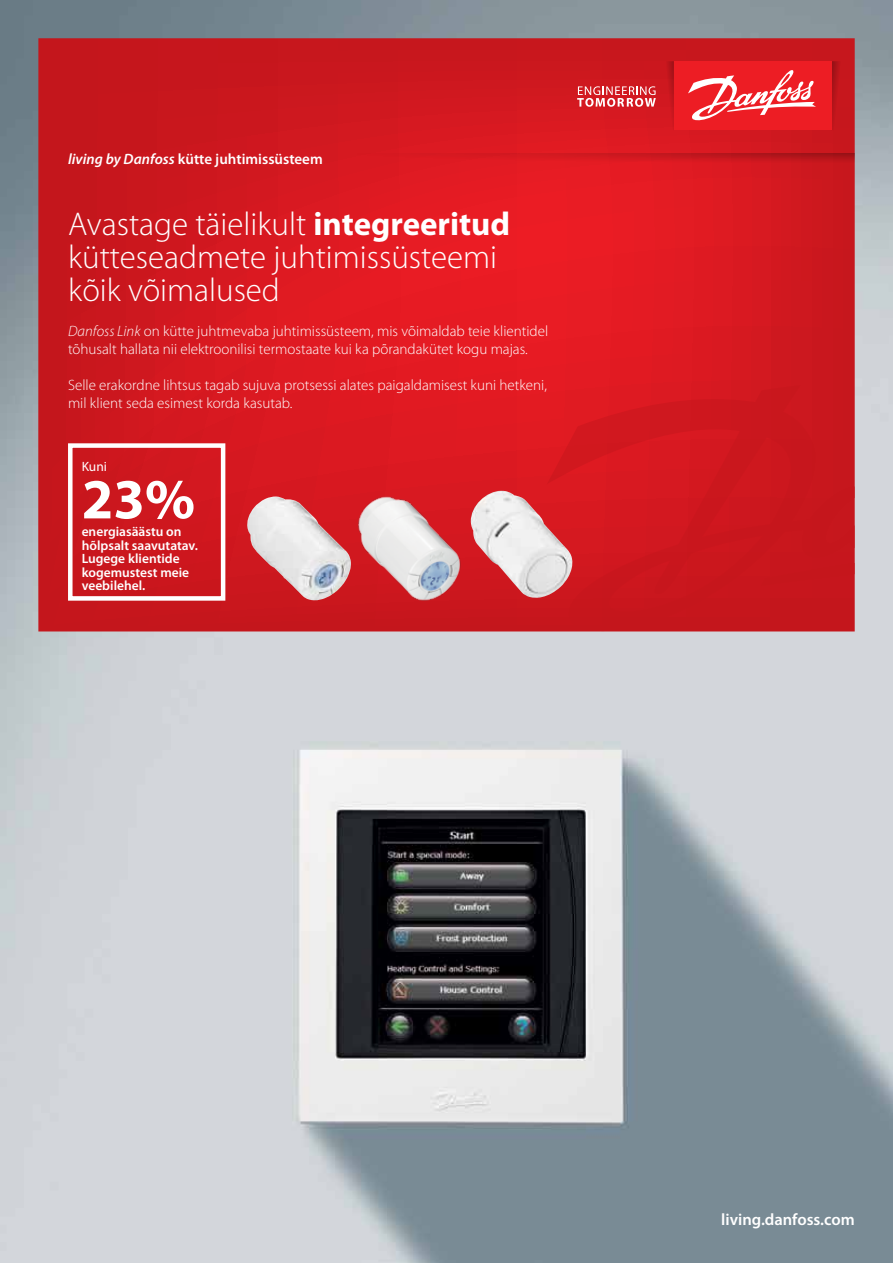
<style>
.page{position:relative;width:893px;height:1263px;background:#fff}
.page>*{position:absolute;margin:0;border:0;box-sizing:border-box;transform-origin:0 0}
.t1{font:700 57px "Myriad Pro";color:#fff}
.t2{font:300 33px/33px "Myriad Pro";color:#fff}
.t3{font:600 16.5px "Myriad Pro";color:#fff}
.t4{font:300 15px/18px "Myriad Pro";color:#fff}
.t5{font:600 15px "Myriad Pro";color:#fff}
.t6{font:600 13.5px/13.5px "Myriad Pro";color:#fff}
.t7{font:13.5px "Myriad Pro";color:#fff}
.s1{font-style:italic}
.s2{font-weight:700}
</style>
<div class="page">
<img style="left:0;top:0;width:893px;height:1263px">
<svg style="left:38px;top:38px;width:817px;height:593px;background:#d41820"></svg>
<svg style="left:547px;top:378px;width:308px;height:253px;background:#cd171e"></svg>
<svg style="left:832px;top:61px;width:12px;height:69px"></svg>
<svg style="left:358px;top:153px;width:497px;height:13px;background:#d21820"></svg>
<div style="left:674px;top:61px;width:158px;height:69px;background:#ed1d24"></div>
<svg style="left:577px;top:61px;width:97px;height:69px;background:#d42b32"></svg>
<svg style="left:688px;top:70px;width:128px;height:51px"></svg>
<div style="left:68px;top:443px;width:157px;height:158px;border:4px solid #fff"></div>
<img style="left:355px;top:491px;width:113px;height:115px">
<img style="left:470px;top:491px;width:103px;height:107px">
<img style="left:247px;top:496px;width:104px;height:104px">
<p class="t5" style="left:68px;top:150px;width:256px"><span class="s1">living by Danfoss</span> kütte juhtimissüsteem</p>
<h2 class="t2" style="left:68px;top:208px;width:444px">Avastage täielikult <span class="s2">integreeritud </span>kütteseadmete juhtimissüsteemi kõik võimalused</h2>
<p class="t4" style="left:68px;top:322px;width:482px"><span class="s1">Danfoss Link</span> on kütte juhtmevaba juhtimissüsteem, mis võimaldab teie klientidel tõhusalt hallata nii elektroonilisi termostaate kui ka põrandakütet kogu majas.</p>
<p class="t4" style="left:68px;top:376px;width:480px">Selle erakordne lihtsus tagab sujuva protsessi alates paigaldamisest kuni hetkeni, mil klient seda esimest korda kasutab.</p>
<p class="t7" style="left:82px;top:458px;width:27px">Kuni</p>
<h1 class="t1" style="left:82px;top:462px;width:115px">23%</h1>
<p class="t6" style="left:82px;top:524px;width:118px">energiasäästu on hõlpsalt saavutatav.<br>Lugege klientide kogemustest meie veebilehel.</p>
<p class="t3" style="left:721px;top:1209px;width:135px">living.danfoss.com</p>
</div>
